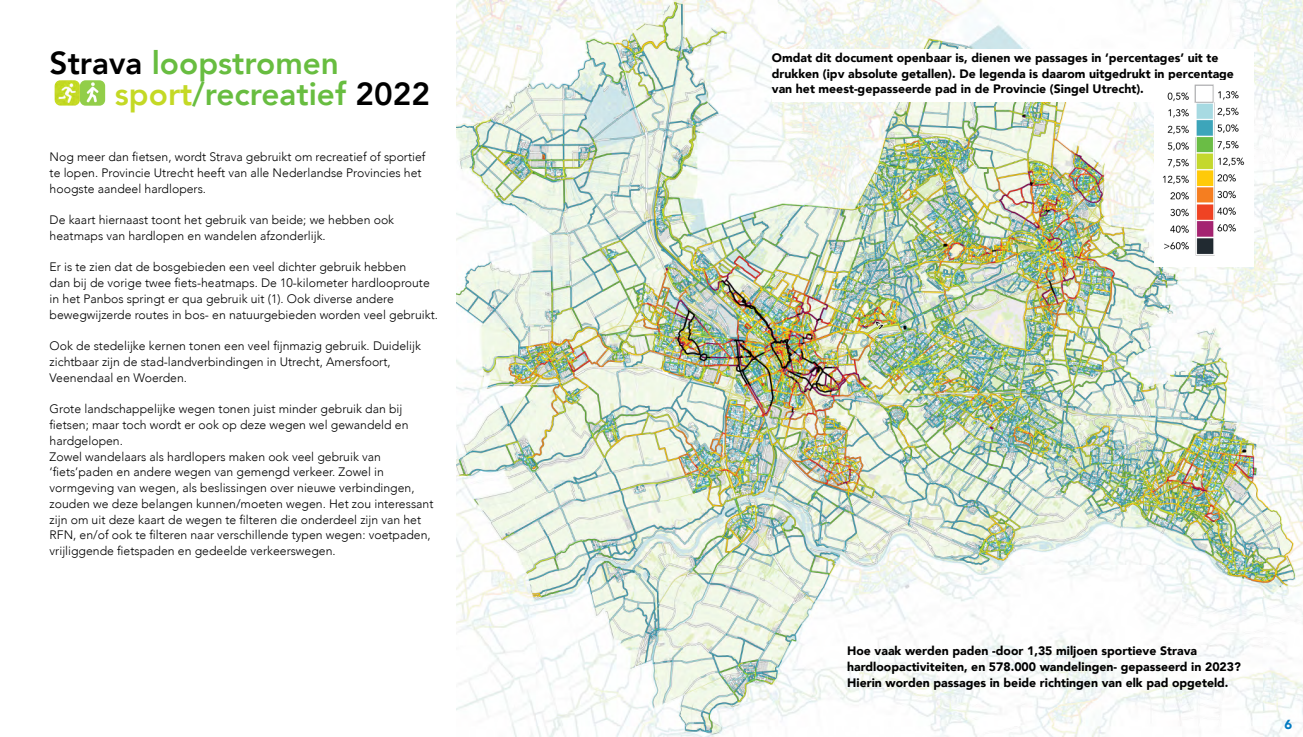
<style>
.page{position:relative;width:1303px;height:737px;background:#fff}
.page>*{position:absolute;margin:0;border:0;box-sizing:border-box;transform-origin:0 0}
.Kop_36{font:800 31.85px "Avenir";color:#68bd40}
.t1{font:900 13.12px "Avenir";color:#017ac1}
.Alinea_14_-_18{font:300 12.25px/15.8px "Avenir";color:#000}
.Alinea_14_-_18-2{font:900 12.25px/15.8px "Avenir";color:#000}
.s1{color:#000}
.s2{color:#c4d925}
</style>
<div class="page">
<img style="left:456px;top:0;width:846px;height:737px">
<img style="left:55px;top:80px;width:50px;height:26px">
<div style="left:771px;top:50px;width:482px;height:52px;background:#fff"></div>
<img style="left:1154px;top:84px;width:99px;height:182px">
<svg style="left:874px;top:321px;width:9px;height:8px"></svg>
<p class="Kop_36" style="left:50px;top:38px;width:291px"><span class="s1">Strava</span> loopstromen</p>
<p class="Kop_36" style="left:115px;top:69px;width:316px"><span class="s2">sport</span>/recreatief <span class="s1">2022</span></p>
<p class="Alinea_14_-_18" style="left:50px;top:149px;width:377px">Nog meer dan fietsen, wordt Strava gebruikt om recreatief of sportief te lopen. Provincie Utrecht heeft van alle Nederlandse Provincies het hoogste aandeel hardlopers.</p>
<p class="Alinea_14_-_18" style="left:50px;top:212px;width:346px">De kaart hiernaast toont het gebruik van beide; we hebben ook heatmaps van hardlopen en wandelen afzonderlijk.</p>
<p class="Alinea_14_-_18" style="left:50px;top:259px;width:390px">Er is te zien dat de bosgebieden een veel dichter gebruik hebben<br>dan bij de vorige twee fiets-heatmaps. De 10-kilometer hardlooproute in het Panbos springt er qua gebruik uit (1). Ook diverse andere bewegwijzerde routes in bos- en natuurgebieden worden veel gebruikt.</p>
<p class="Alinea_14_-_18" style="left:50px;top:338px;width:373px">Ook de stedelijke kernen tonen een veel fijnmazig gebruik. Duidelijk zichtbaar zijn de stad-landverbindingen in Utrecht, Amersfoort,<br>Veenendaal en Woerden.</p>
<p class="Alinea_14_-_18" style="left:50px;top:401px;width:360px">Grote landschappelijke wegen tonen juist minder gebruik dan bij fietsen; maar toch wordt er ook op deze wegen wel gewandeld en hardgelopen.</p>
<p class="Alinea_14_-_18" style="left:50px;top:448px;width:385px">Zowel wandelaars als hardlopers maken ook veel gebruik van ‘fiets’paden en andere wegen van gemengd verkeer. Zowel in vormgeving van wegen, als beslissingen over nieuwe verbindingen, zouden we deze belangen kunnen/moeten wegen. Het zou interessant zijn om uit deze kaart de wegen te filteren die onderdeel zijn van het RFN, en/of ook te filteren naar verschillende typen wegen: voetpaden, vrijliggende fietspaden en gedeelde verkeerswegen.</p>
<p class="Alinea_14_-_18-2" style="left:771px;top:49px;width:463px">Omdat dit document openbaar is, dienen we passages in ‘percentages’ uit te drukken (ipv absolute getallen). De legenda is daarom uitgedrukt in percentage van het meest-gepasseerde pad in de Provincie (Singel Utrecht).</p>
<p class="Alinea_14_-_18-2" style="left:847px;top:642px;width:395px">Hoe vaak werden paden -door 1,35 miljoen sportieve Strava hardloopactiviteiten, en 578.000 wandelingen- gepasseerd in 2023?<br>Hierin worden passages in beide richtingen van elk pad opgeteld.</p>
<p class="t1" style="left:1284px;top:713px;width:9px">6</p>
</div>
